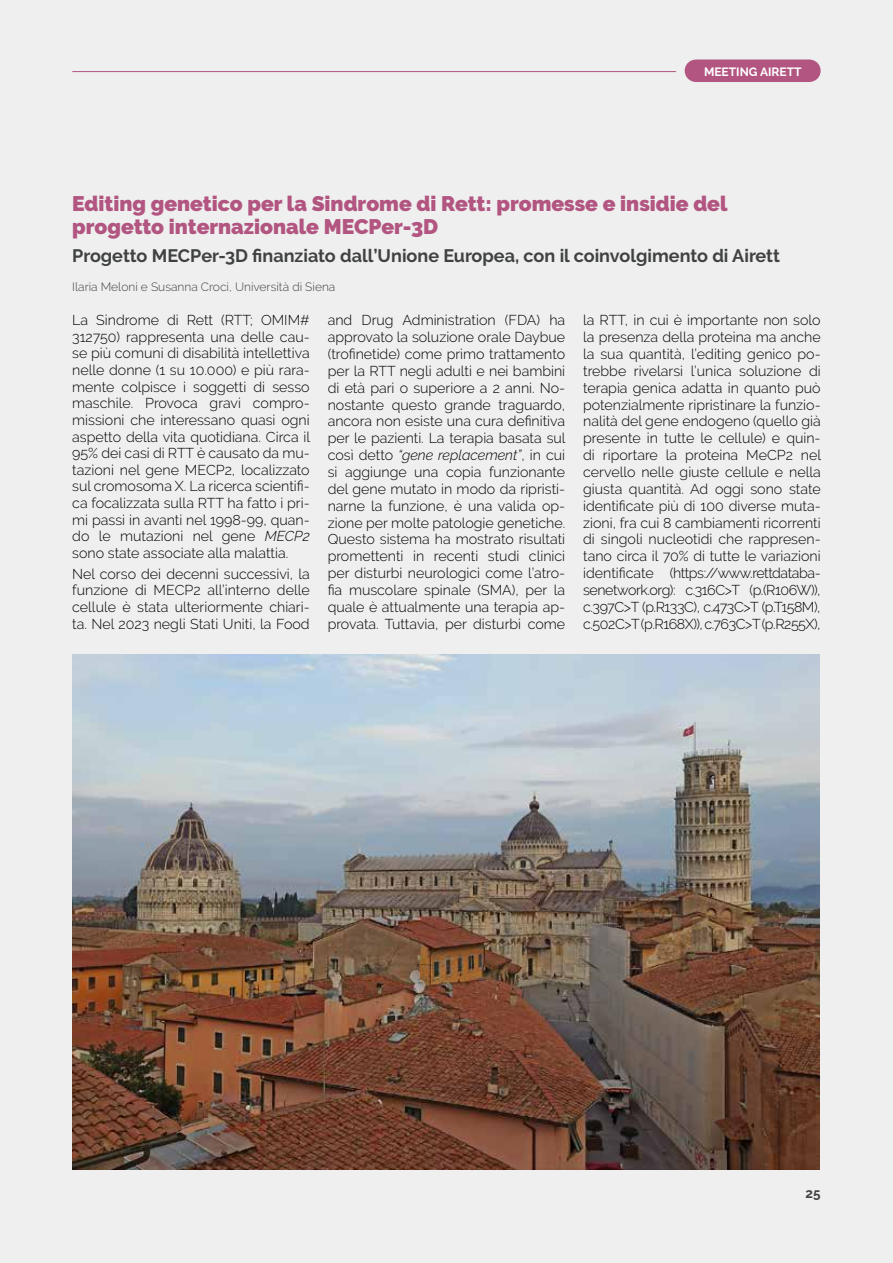
<style>
.page{position:relative;width:893px;height:1263px;background:#eeefee}
.page>*{position:absolute;margin:0;border:0;box-sizing:border-box;transform-origin:0 0}
.t1{font:900 21px/22.5px "Raleway";color:#b25581}
.t2{font:700 18px "Raleway";color:#404142}
.t3{font:300 14.25px/16.8px "Raleway";color:#000;text-align:justify}
.t4{font:700 13.5px "Raleway";color:#404142}
.t5{font:300 12px "Raleway";color:#404142}
.t6{font:700 12px "Raleway";color:#fff}
.s1{font-style:italic}
</style>
<div class="page">
<hr style="left:72px;top:71px;width:604px;height:1px;background:#b25581">
<div style="left:696px;top:60px;width:113px;height:22px;background:#b25581"></div>
<img style="left:72px;top:655px;width:748px;height:514px">
<p class="t6" style="left:704px;top:64px;width:99px">MEETING AIRETT</p>
<h1 class="t1" style="left:72px;top:192px;width:657px">Editing genetico per la Sindrome di Rett: promesse e insidie del progetto internazionale MECPer-3D</h1>
<p class="t2" style="left:72px;top:245px;width:709px">Progetto MECPer-3D finanziato dall’Unione Europea, con il coinvolgimento di Airett</p>
<p class="t5" style="left:72px;top:279px;width:265px">Ilaria Meloni e Susanna Croci, Università di Siena</p>
<p class="t3" style="left:72px;top:312px;width:239px">La Sindrome di Rett (RTT; OMIM# 312750) rappresenta una delle cau&shy;se più comuni di disabilità intellettiva nelle donne (1 su 10.000) e più rara&shy;mente colpisce i soggetti di sesso maschile. Provoca gravi compro&shy;missioni che interessano quasi ogni aspetto della vita quotidiana. Circa il 95% dei casi di RTT è causato da mu&shy;tazioni nel gene MECP2, localizzato sul cromosoma X. La ricerca scientifi&shy;ca focalizzata sulla RTT ha fatto i pri&shy;mi passi in avanti nel 1998-99, quan&shy;do le mutazioni nel gene <span class="s1">MECP2 </span>sono state associate alla malattia.</p>
<p class="t3" style="left:72px;top:565px;width:239px">Nel corso dei decenni successivi, la funzione di MECP2 all’interno delle cellule è stata ulteriormente chiari&shy;ta. Nel 2023 negli Stati Uniti, la Food</p>
<p class="t3" style="left:328px;top:312px;width:239px">and Drug Administration (FDA) ha approvato la soluzione orale Daybue (trofinetide) come primo trattamento per la RTT negli adulti e nei bambini di età pari o superiore a 2 anni. No&shy;nostante questo grande traguardo, ancora non esiste una cura definitiva per le pazienti. La terapia basata sul così detto <span class="s1">“gene replacement”</span>, in cui si aggiunge una copia funzionante del gene mutato in modo da ripristi&shy;narne la funzione, è una valida op&shy;zione per molte patologie genetiche.<br>Questo sistema ha mostrato risultati promettenti in recenti studi clinici per disturbi neurologici come l’atro&shy;fia muscolare spinale (SMA), per la quale è attualmente una terapia ap&shy;provata. Tuttavia, per disturbi come</p>
<p class="t3" style="left:583px;top:312px;width:239px">la RTT, in cui è importante non solo la presenza della proteina ma anche la sua quantità, l’editing genico po&shy;trebbe rivelarsi l’unica soluzione di terapia genica adatta in quanto può potenzialmente ripristinare la funzio&shy;nalità del gene endogeno (quello già presente in tutte le cellule) e quin&shy;di riportare la proteina MeCP2 nel cervello nelle giuste cellule e nella giusta quantità. Ad oggi sono state identificate più di 100 diverse muta&shy;zioni, fra cui 8 cambiamenti ricorrenti di singoli nucleotidi che rappresen&shy;tano circa il 70% di tutte le variazioni identificate (https://www.rettdataba&shy;senetwork.org): c.316C&gt;T (p.(R106W)), c.397C&gt;T (p.R133C), c.473C&gt;T (p.T158M), c.502C&gt;T (p.R168X)), c.763C&gt;T (p.R255X),</p>
<p class="t4" style="left:806px;top:1185px;width:17px">25</p>
</div>
